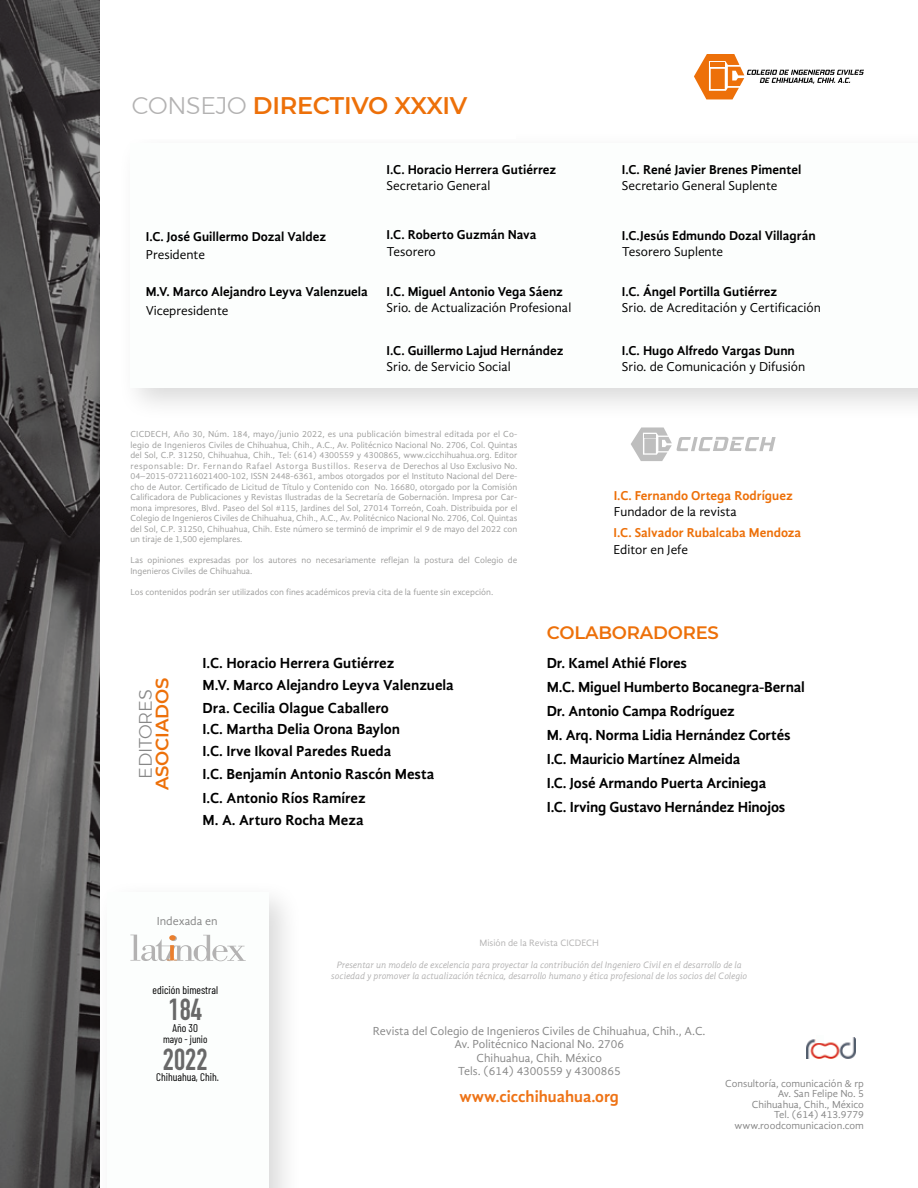
<style>
.page{position:relative;width:918px;height:1188px;background:#fff}
.page>*{position:absolute;margin:0;border:0;box-sizing:border-box;transform-origin:0 0}
.t1{font:700 30px "DIN Condensed";color:#686868}
.t2{font:600 24px "Montserrat";letter-spacing:-.015em;color:#ed7009}
.t3{font:600 18px "Montserrat";letter-spacing:-.01em;color:#ed7009}
.t4{font:300 18px "Gontserrat";letter-spacing:-.01em;color:#878787}
.t5{font:700 16.5px "Gandhi Sans";color:#ee7316}
.t6{font:700 15px/24px "Gandhi Sans";letter-spacing:-.01em;color:#000}
.t7{font:700 13.2px "Gandhi Sans";color:#000}
.t8{font:13.2px "Gandhi Sans";color:#000}
.t9{font:700 13.2px "Gandhi Sans";color:#ed7009}
.t10{font:12px/13.5px "Gandhi Sans";color:#878787;text-align:center}
.t11{font:11.1px "Barlow Condensed";color:#000}
.t12{font:10.5px/10.5px "Gandhi Sans";color:#878787;text-align:right}
.t13{font:10.5px "Barlow Condensed";color:#000}
.t14{font:italic 9.45px/10.8px "Gandhi Sans";letter-spacing:-.005em;color:#b3b2b2;text-align:center}
.t15{font:9.45px "Gandhi Sans";color:#b3b2b2}
.t16{font:9px/10.5px "Gandhi Sans";color:#9d9d9c;text-align:justify}
.s1{font-family:"Gontserrat";font-weight:300;color:#b3b2b2}
</style>
<div class="page">
<svg style="left:0;top:0;width:100px;height:1188px"></svg>
<div style="left:117px;top:130px;width:801px;height:292px;background:#000;opacity:.15"></div>
<div style="left:130px;top:143px;width:788px;height:245px;background:#fcfefd"></div>
<div style="left:94px;top:879px;width:210px;height:309px;background:#000;opacity:.15"></div>
<div style="left:108px;top:892px;width:161px;height:296px;background:#fcfefd"></div>
<svg style="left:694px;top:54px;width:170px;height:45px"></svg>
<svg style="left:130px;top:935px;width:116px;height:26px"></svg>
<div style="left:132px;top:91px;width:384px;height:47px;background:#fff"></div>
<svg style="left:631px;top:427px;width:145px;height:34px"></svg>
<img style="left:807px;top:1038px;width:49px;height:21px">
<div style="left:816px;top:1035px;width:8px;height:8px;background:#fcfefd"></div>
<h2 class="t2" style="left:132px;top:89px;width:337px"><span class="s1">CONSEJO</span> DIRECTIVO XXXIV</h2>
<h3 class="t7" style="left:387px;top:162px;width:171px">I.C. Horacio Herrera Gutiérrez</h3>
<h3 class="t7" style="left:622px;top:162px;width:181px">I.C. René Javier Brenes Pimentel</h3>
<h3 class="t8" style="left:387px;top:178px;width:105px">Secretario General</h3>
<h3 class="t8" style="left:622px;top:178px;width:157px">Secretario General Suplente</h3>
<h3 class="t7" style="left:146px;top:229px;width:182px">I.C. José Guillermo Dozal Valdez</h3>
<h3 class="t7" style="left:387px;top:227px;width:151px">I.C. Roberto Guzmán Nava</h3>
<h3 class="t7" style="left:622px;top:227px;width:195px">I.C.Jesús Edmundo Dozal Villagrán</h3>
<h3 class="t8" style="left:146px;top:248px;width:61px">Presidente</h3>
<h3 class="t8" style="left:387px;top:244px;width:51px">Tesorero</h3>
<h3 class="t8" style="left:622px;top:244px;width:103px">Tesorero Suplente</h3>
<h3 class="t7" style="left:146px;top:284px;width:224px">M.V. Marco Alejandro Leyva Valenzuela</h3>
<h3 class="t7" style="left:387px;top:284px;width:178px">I.C. Miguel Antonio Vega Sáenz</h3>
<h3 class="t7" style="left:622px;top:284px;width:157px">I.C. Ángel Portilla Gutiérrez</h3>
<h3 class="t8" style="left:146px;top:303px;width:84px">Vicepresidente</h3>
<h3 class="t8" style="left:387px;top:300px;width:186px">Srio. de Actualización Profesional</h3>
<h3 class="t8" style="left:622px;top:300px;width:201px">Srio. de Acreditación y Certificación</h3>
<h3 class="t7" style="left:387px;top:342px;width:178px">I.C. Guillermo Lajud Hernández</h3>
<h3 class="t7" style="left:622px;top:342px;width:175px">I.C. Hugo Alfredo Vargas Dunn</h3>
<h3 class="t8" style="left:387px;top:359px;width:126px">Srio. de Servicio Social</h3>
<h3 class="t8" style="left:622px;top:359px;width:185px">Srio. de Comunicación y Difusión</h3>
<p class="t16" style="left:130px;top:429px;width:388px">CICDECH, Año 30, Núm. 184, mayo/junio 2022, es una publicación bimestral editada por el Co&shy;legio de Ingenieros Civiles de Chihuahua, Chih., A.C., Av. Politécnico Nacional No. 2706, Col. Quintas del Sol, C.P. 31250, Chihuahua, Chih., Tel: (614) 4300559 y 4300865, www.cicchihuahua.org. Editor responsable: Dr. Fernando Rafael Astorga Bustillos. Reserva de Derechos al Uso Exclusivo No.<br>04–2015-072116021400-102, ISSN 2448-6361, ambos otorgados por el Instituto Nacional del Dere&shy;cho de Autor. Certificado de Licitud de Título y Contenido con No. 16680, otorgado por la Comisión Calificadora de Publicaciones y Revistas Ilustradas de la Secretaría de Gobernación. Impresa por Car&shy;mona impresores, Blvd. Paseo del Sol #115, Jardines del Sol, 27014 Torreón, Coah. Distribuida por el Colegio de Ingenieros Civiles de Chihuahua, Chih., A.C., Av. Politécnico Nacional No. 2706, Col. Quintas del Sol, C.P. 31250, Chihuahua, Chih. Este número se terminó de imprimir el 9 de mayo del 2022 con un tiraje de 1,500 ejemplares.</p>
<p class="t16" style="left:130px;top:555px;width:388px">Las opiniones expresadas por los autores no necesariamente reflejan la postura del Colegio de<br>Ingenieros Civiles de Chihuahua.</p>
<p class="t16" style="left:130px;top:587px;width:364px">Los contenidos podrán ser utilizados con fines académicos previa cita de la fuente sin excepción.</p>
<h3 class="t9" style="left:614px;top:488px;width:181px">I.C. Fernando Ortega Rodríguez</h3>
<h3 class="t8" style="left:614px;top:504px;width:125px">Fundador de la revista</h3>
<h3 class="t9" style="left:614px;top:525px;width:189px">I.C. Salvador Rubalcaba Mendoza</h3>
<h3 class="t8" style="left:614px;top:542px;width:76px">Editor en Jefe</h3>
<h3 class="t4" style="left:132px;top:779px;width:91px;rotate:-90deg">EDITORES</h3>
<h3 class="t3" style="left:149px;top:790px;width:114px;rotate:-90deg">ASOCIADOS</h3>
<h3 class="t6" style="left:203px;top:651px;width:193px">I.C. Horacio Herrera Gutiérrez</h3>
<h3 class="t6" style="left:203px;top:673px;width:253px">M.V. Marco Alejandro Leyva Valenzuela</h3>
<h3 class="t6" style="left:203px;top:698px;width:199px;line-height:20.9px">Dra. Cecilia Olague Caballero<br>I.C. Martha Delia Orona Baylon</h3>
<h3 class="t6" style="left:203px;top:739px;width:233px">I.C. Irve Ikoval Paredes Rueda<br>I.C. Benjamín Antonio Rascón Mesta</h3>
<h3 class="t6" style="left:203px;top:808px;width:163px">M. A. Arturo Rocha Meza</h3>
<h3 class="t6" style="left:203px;top:786px;width:165px">I.C. Antonio Ríos Ramírez</h3>
<h3 class="t10" style="left:157px;top:914px;width:63px">Indexada en</h3>
<h3 class="t3" style="left:547px;top:620px;width:174px">COLABORADORES</h3>
<h3 class="t6" style="left:547px;top:651px;width:260px">Dr. Kamel Athié Flores<br>M.C. Miguel Humberto Bocanegra-Bernal Dr. Antonio Campa Rodríguez<br>M. Arq. Norma Lidia Hernández Cortés I.C. Mauricio Martínez Almeida<br>I.C. José Armando Puerta Arciniega<br>I.C. Irving Gustavo Hernández Hinojos</h3>
<p class="t11" style="left:153px;top:982px;width:67px">edición bimestral</p>
<h1 class="t1" style="left:169px;top:989px;width:35px">184</h1>
<p class="t11" style="left:173px;top:1020px;width:27px">Año 30</p>
<p class="t13" style="left:163px;top:1032px;width:46px">mayo - junio</p>
<h1 class="t1" style="left:163px;top:1039px;width:46px">2022</h1>
<p class="t11" style="left:156px;top:1069px;width:64px">Chihuahua, Chih.</p>
<p class="t15" style="left:480px;top:938px;width:121px">Misión de la Revista CICDECH</p>
<p class="t14" style="left:331px;top:959px;width:418px">Presentar un modelo de excelencia para proyectar la contribución del Ingeniero Civil en el desarrollo de la sociedad y promover la actualización técnica, desarrollo humano y ética profesional de los socios del Colegio</p>
<h3 class="t10" style="left:373px;top:1024px;width:334px">Revista del Colegio de Ingenieros Civiles de Chihuahua, Chih., A.C.<br>Av. Politécnico Nacional No. 2706<br>Chihuahua, Chih. México<br>Tels. (614) 4300559 y 4300865</h3>
<h3 class="t5" style="left:460px;top:1087px;width:161px">www.cicchihuahua.org</h3>
<p class="t12" style="left:725px;top:1078px;width:140px">Consultoría, comunicación &amp; rp<br>Av. San Felipe No. 5<br>Chihuahua, Chih., México<br>Tel. (614) 413.9779 www.roodcomunicacion.com</p>
</div>
